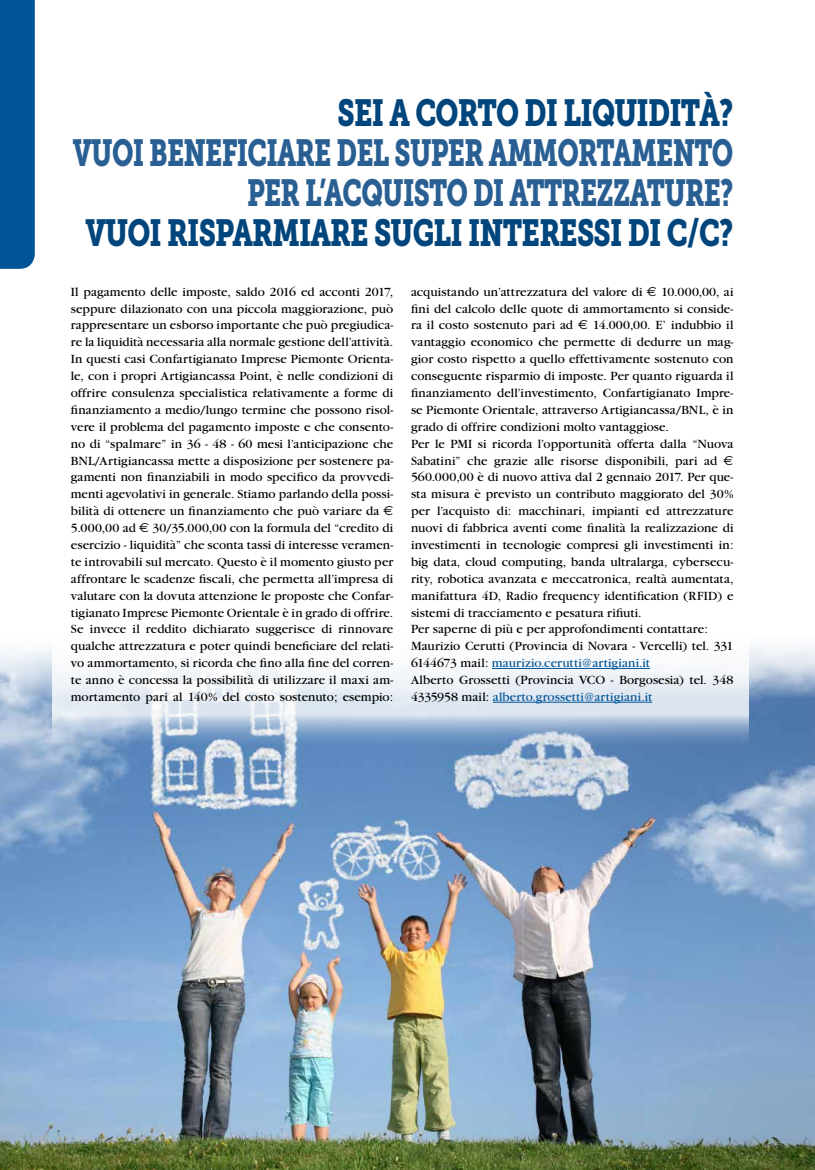
<style>
.page{position:relative;width:815px;height:1170px;background:#fff}
.page>*{position:absolute;margin:0;border:0;box-sizing:border-box;transform-origin:0 0}
.t1{font:37.5px/40px "Museo Slab 900";letter-spacing:-.03em;color:#295f93;text-align:right;scale:.7 1}
.t2{font:37.5px "Museo Slab 900";letter-spacing:-.03em;color:#00457c;scale:.75 1}
.t3{font:13.12px/16.9px "Garamond";letter-spacing:.005em;color:#000;text-align:justify}
.s1{font-family:"Euro Sans"}
.s2{color:#005597}
</style>
<div class="page">
<div style="left:0;top:0;width:35px;height:269px;background:#005597"></div>
<img style="left:0;top:646px;width:815px;height:523px">
<svg style="left:53px;top:646px;width:696px;height:103px"></svg>
<hr style="left:492px;top:668px;width:158px;height:1px;background:#005597">
<hr style="left:493px;top:701px;width:159px;height:1px;background:#005597">
<h1 class="t2" style="left:338px;top:91px;width:529px">SEI A CORTO DI LIQUIDITÀ?</h1>
<h1 class="t1" style="left:73px;top:133px;width:945px">VUOI BENEFICIARE DEL SUPER AMMORTAMENTO<br>PER L’ACQUISTO DI ATTREZZATURE?</h1>
<h1 class="t2" style="left:85px;top:211px;width:866px">VUOI RISPARMIARE SUGLI INTERESSI DI C/C?</h1>
<p class="t3" style="left:71px;top:283px;width:324px">Il pagamento delle imposte, saldo 2016 ed acconti 2017, seppure dilazionato con una piccola maggiorazione, può rappresentare un esborso importante che può pregiudica&shy;re la liquidità necessaria alla normale gestione dell’attività.<br>In questi casi Confartigianato Imprese Piemonte Orienta&shy;le, con i propri Artigiancassa Point, è nelle condizioni di offrire consulenza specialistica relativamente a forme di finanziamento a medio/lungo termine che possono risol&shy;vere il problema del pagamento imposte e che consento&shy;no di “spalmare” in 36 - 48 - 60 mesi l’anticipazione che BNL/Artigiancassa mette a disposizione per sostenere pa&shy;gamenti non finanziabili in modo specifico da provvedi&shy;menti agevolativi in generale. Stiamo parlando della possi&shy;bilità di ottenere un finanziamento che può variare da <span class="s1">_ </span>5.000,00 ad <span class="s1">_</span> 30/35.000,00 con la formula del “credito di esercizio - liquidità” che sconta tassi di interesse veramen&shy;te introvabili sul mercato. Questo è il momento giusto per affrontare le scadenze fiscali, che permetta all’impresa di valutare con la dovuta attenzione le proposte che Confar&shy;tigianato Imprese Piemonte Orientale è in grado di offrire.<br>Se invece il reddito dichiarato suggerisce di rinnovare qualche attrezzatura e poter quindi beneficiare del relati&shy;vo ammortamento, si ricorda che fino alla fine del corren&shy;te anno è concessa la possibilità di utilizzare il maxi am&shy;mortamento pari al 140% del costo sostenuto; esempio:</p>
<p class="t3" style="left:411px;top:283px;width:324px;text-align:left">acquistando un’attrezzatura del valore di <span class="s1">_</span> 10.000,00, ai fini del calcolo delle quote di ammortamento si conside&shy;ra il costo sostenuto pari ad <span class="s1">_</span> 14.000,00. E’ indubbio il vantaggio economico che permette di dedurre un mag&shy;gior costo rispetto a quello effettivamente sostenuto con conseguente risparmio di imposte. Per quanto riguarda il finanziamento dell’investimento, Confartigianato Impre&shy;se Piemonte Orientale, attraverso Artigiancassa/BNL, è in grado di offrire condizioni molto vantaggiose.<br>Per le PMI si ricorda l’opportunità offerta dalla “Nuova Sabatini” che grazie alle risorse disponibili, pari ad <span class="s1">_ </span>560.000,00 è di nuovo attiva dal 2 gennaio 2017. Per que&shy;sta misura è previsto un contributo maggiorato del 30% per l’acquisto di: macchinari, impianti ed attrezzature nuovi di fabbrica aventi come finalità la realizzazione di investimenti in tecnologie compresi gli investimenti in: big data, cloud computing, banda ultralarga, cybersecu&shy;rity, robotica avanzata e meccatronica, realtà aumentata, manifattura 4D, Radio frequency identification (RFID) e sistemi di tracciamento e pesatura rifiuti.<br>Per saperne di più e per approfondimenti contattare:<br>Maurizio Cerutti (Provincia di Novara - Vercelli) tel. 331<br>6144673 mail: <span class="s2">maurizio.cerutti@artigiani.it<br></span>Alberto Grossetti (Provincia VCO - Borgosesia) tel. 348<br>4335958 mail: <span class="s2">alberto.grossetti@artigiani.it</span></p>
</div>
